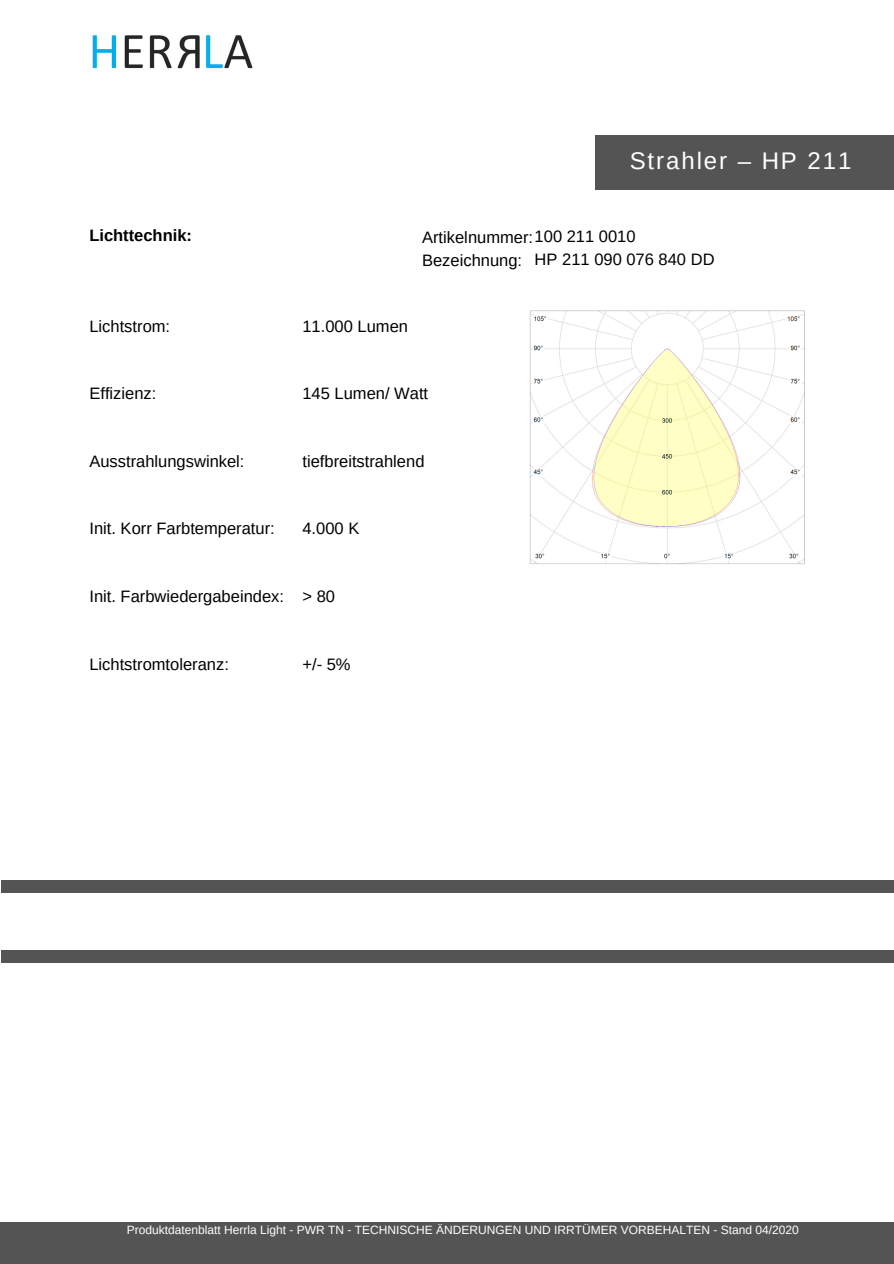
<style>
.page{position:relative;width:894px;height:1264px;background:#fff}
.page>*{position:absolute;margin:0;border:0;box-sizing:border-box;transform-origin:0 0}
.t1{font:24px "Arimo";letter-spacing:.08em;color:#fff}
.t2{font:16.5px/22.5px "Arimo";color:#000}
.t3{font:700 16.5px "Arimo";color:#000}
.t4{font:12px "Arimo";color:#fff}
</style>
<div class="page">
<div style="left:595px;top:135px;width:298px;height:54px;background:#545454"></div>
<div style="left:1px;top:880px;width:892px;height:12px;background:#545454"></div>
<div style="left:1px;top:950px;width:892px;height:12px;background:#545454"></div>
<div style="left:0;top:1222px;width:893px;height:41px;background:#545454"></div>
<img style="left:92px;top:35px;width:161px;height:34px">
<img style="left:529px;top:310px;width:275px;height:254px">
<h1 class="t1" style="left:629px;top:147px;width:223px">Strahler – HP 211</h1>
<p class="t3" style="left:89px;top:226px;width:104px">Lichttechnik:</p>
<p class="t2" style="left:422px;top:226px;width:215px">Artikelnummer:100 211 0010<br>Bezeichnung:</p>
<p class="t2" style="left:534px;top:248px;width:181px">HP 211 090 076 840 DD</p>
<p class="t2" style="left:89px;top:314px;width:82px">Lichtstrom:</p>
<p class="t2" style="left:302px;top:314px;width:107px">11.000 Lumen</p>
<p class="t2" style="left:89px;top:382px;width:68px">Effizienz:</p>
<p class="t2" style="left:302px;top:382px;width:127px">145 Lumen/ Watt</p>
<p class="t2" style="left:89px;top:450px;width:157px">Ausstrahlungswinkel:</p>
<p class="t2" style="left:89px;top:517px;width:187px">Init. Korr Farbtemperatur:</p>
<p class="t2" style="left:302px;top:450px;width:124px">tiefbreitstrahlend</p>
<p class="t2" style="left:302px;top:517px;width:58px">4.000 K</p>
<p class="t2" style="left:89px;top:585px;width:196px">Init. Farbwiedergabeindex:</p>
<p class="t2" style="left:302px;top:585px;width:34px">&gt; 80</p>
<p class="t2" style="left:89px;top:652px;width:141px">Lichtstromtoleranz:</p>
<p class="t2" style="left:302px;top:652px;width:50px">+/- 5%</p>
<p class="t4" style="left:127px;top:1223px;width:673px">Produktdatenblatt Herrla Light - PWR TN - TECHNISCHE ÄNDERUNGEN UND IRRTÜMER VORBEHALTEN - Stand 04/2020</p>
</div>
